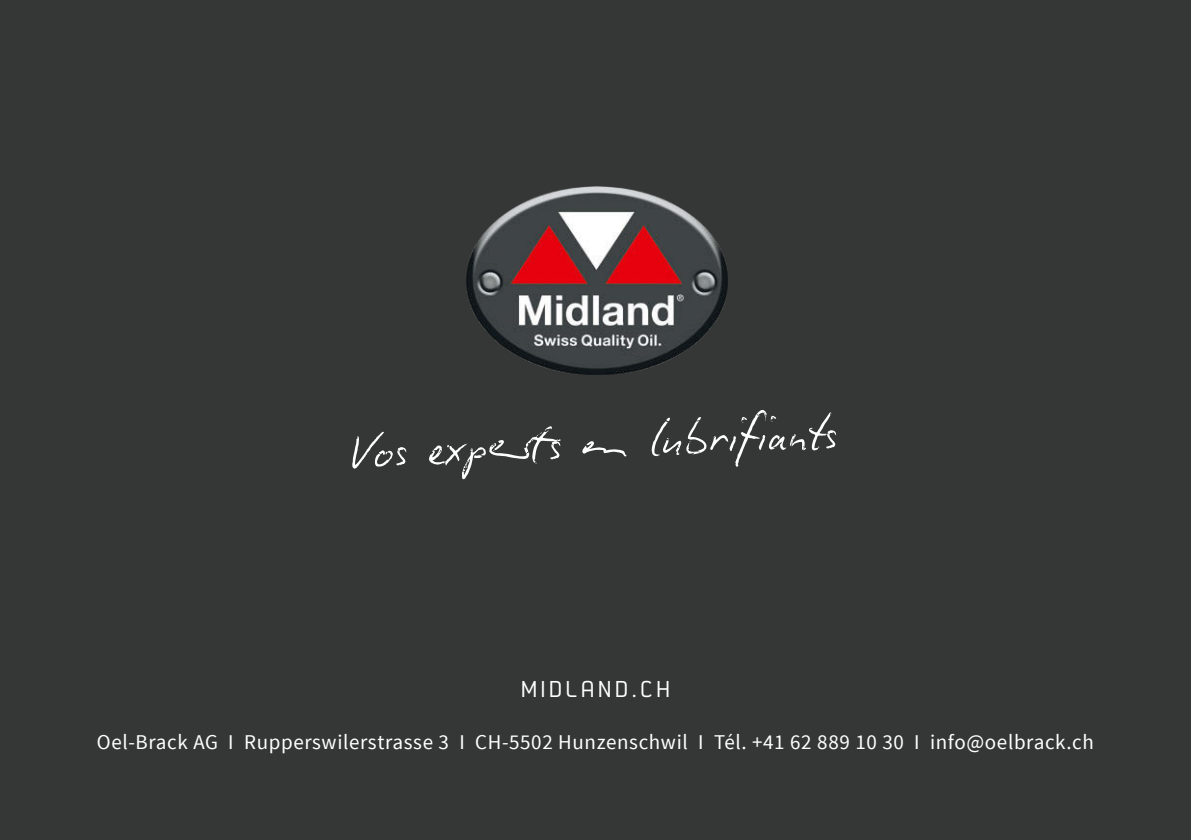
<style>
.page{position:relative;width:1191px;height:840px;background:#fff}
.page>*{position:absolute;margin:0;border:0;box-sizing:border-box;transform-origin:0 0}
.t1{font:50px "Biro Script Reduced Regular 4";color:#fff}
.t2{font:24px "Neustadt";letter-spacing:.13em;color:#fff}
.t3{font:21px "Source Sans Pro";letter-spacing:.03em;color:#fff}
</style>
<div class="page">
<div style="left:0;top:0;width:1191px;height:839px;background:#343735"></div>
<img style="left:466px;top:186px;width:261px;height:188px">
<h1 class="t1" style="left:348px;top:418px;width:491px;rotate:-2deg">Vos expert s en lubrifiants</h1>
<p class="t2" style="left:521px;top:676px;width:151px">MIDLAND.CH</p>
<p class="t3" style="left:97px;top:728px;width:998px">Oel-Brack AG I Rupperswilerstrasse 3 I CH-5502 Hunzenschwil I Tél. +41 62 889 10 30 I info@oelbrack.ch</p>
</div>
